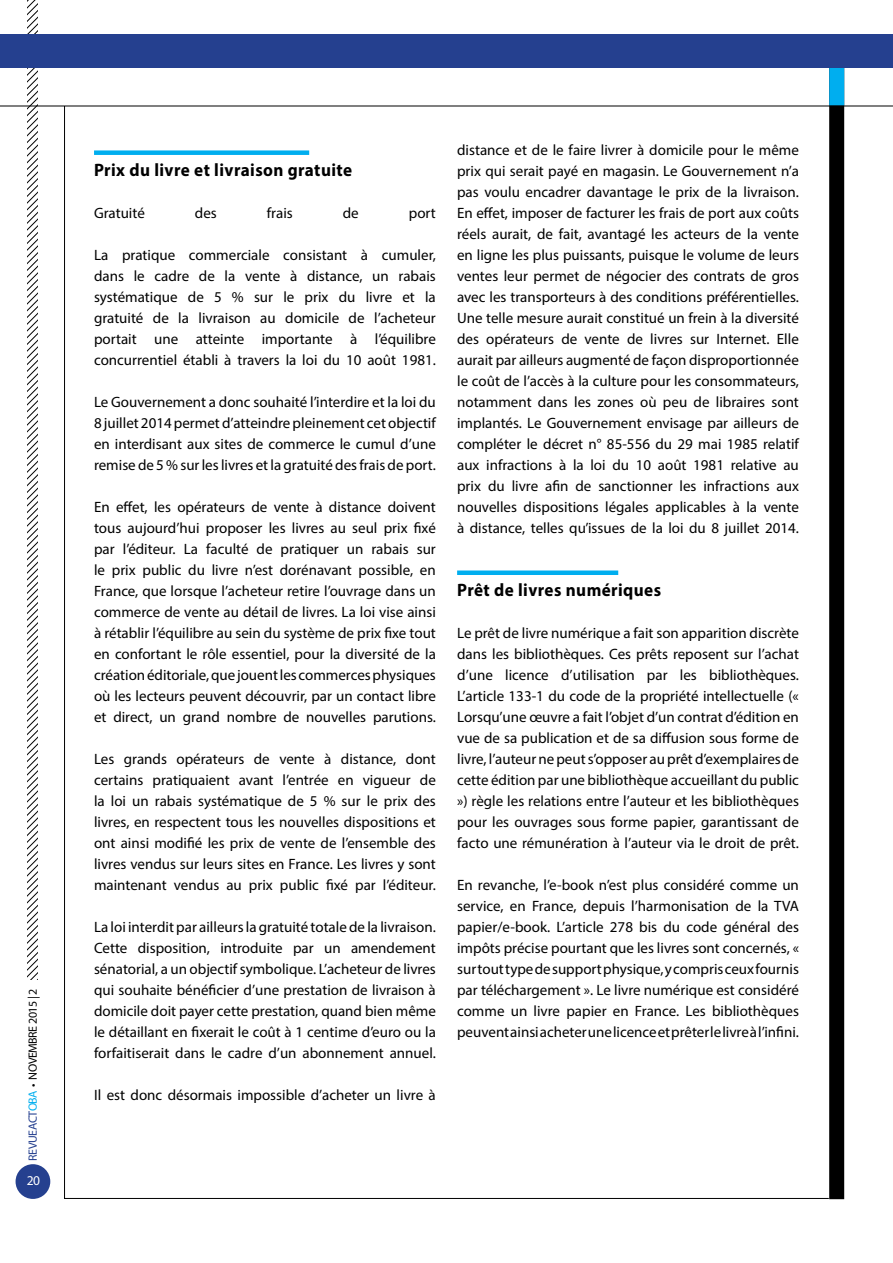
<style>
.page{position:relative;width:893px;height:1263px;background:#fff}
.page>*{position:absolute;margin:0;border:0;box-sizing:border-box;transform-origin:0 0}
.t1{font:700 18px "Myriad Pro";letter-spacing:.025em;color:#000;scale:.95 1}
.t2{font:15px/21px "Myriad Pro";color:#000;text-align:justify}
.t3{font:13.5px "Myriad Pro";color:#fff}
.t4{font:12px "Myriad Pro";letter-spacing:-.04em;color:#000}
.s1{color:#25408f}
.s2{color:#00aeef}
</style>
<div class="page">
<svg style="left:28px;top:0;width:9px;height:979px"></svg>
<div style="left:16px;top:1164px;width:34px;height:35px;background:#25408f;border-radius:50%"></div>
<div style="left:829px;top:40px;width:15px;height:1159px;background:#000"></div>
<div style="left:829px;top:65px;width:15px;height:41px;background:#00aeef"></div>
<div style="left:0;top:35px;width:893px;height:33px;background:#25408f"></div>
<hr style="left:0;top:106px;width:893px;height:1px;background:#000">
<div style="left:94px;top:150px;width:215px;height:5px;background:#00aeef"></div>
<div style="left:457px;top:570px;width:161px;height:5px;background:#00aeef"></div>
<p class="t4" style="left:25px;top:1160px;width:173px;rotate:-90deg"><span class="s1">REVUEACT</span><span class="s2">OBA</span> • NOVEMBRE 2015 | 2</p>
<p class="t3" style="left:27px;top:1172px;width:15px">20</p>
<p class="t1" style="left:94px;top:158px;width:273px">Prix du livre et livraison gratuite</p>
<p class="t2" style="left:94px;top:202px;width:52px">Gratuité</p>
<p class="t2" style="left:195px;top:202px;width:23px">des</p>
<p class="t2" style="left:267px;top:202px;width:27px">frais</p>
<p class="t2" style="left:343px;top:202px;width:17px">de</p>
<p class="t2" style="left:409px;top:202px;width:28px">port</p>
<p class="t2" style="left:94px;top:244px;width:343px">La pratique commerciale consistant à cumuler, dans le cadre de la vente à distance, un rabais systématique de 5 % sur le prix du livre et la gratuité de la livraison au domicile de l’acheteur portait une atteinte importante à l’équilibre concurrentiel établi à travers la loi du 10 août 1981.</p>
<p class="t2" style="left:94px;top:391px;width:343px">Le Gouvernement a donc souhaité l’interdire et la loi du 8 juillet 2014 permet d’atteindre pleinement cet objectif en interdisant aux sites de commerce le cumul d’une remise de 5 % sur les livres et la gratuité des frais de port.</p>
<p class="t2" style="left:94px;top:496px;width:343px">En effet, les opérateurs de vente à distance doivent tous aujourd’hui proposer les livres au seul prix fixé par l’éditeur. La faculté de pratiquer un rabais sur le prix public du livre n’est dorénavant possible, en France, que lorsque l’acheteur retire l’ouvrage dans un commerce de vente au détail de livres. La loi vise ainsi à rétablir l’équilibre au sein du système de prix fixe tout en confortant le rôle essentiel, pour la diversité de la création éditoriale, que jouent les commerces physiques où les lecteurs peuvent découvrir, par un contact libre et direct, un grand nombre de nouvelles parutions.</p>
<p class="t2" style="left:94px;top:748px;width:343px">Les grands opérateurs de vente à distance, dont certains pratiquaient avant l’entrée en vigueur de la loi un rabais systématique de 5 % sur le prix des livres, en respectent tous les nouvelles dispositions et ont ainsi modifié les prix de vente de l’ensemble des livres vendus sur leurs sites en France. Les livres y sont maintenant vendus au prix public fixé par l’éditeur.</p>
<p class="t2" style="left:94px;top:916px;width:343px">La loi interdit par ailleurs la gratuité totale de la livraison.<br>Cette disposition, introduite par un amendement sénatorial, a un objectif symbolique. L’acheteur de livres qui souhaite bénéficier d’une prestation de livraison à domicile doit payer cette prestation, quand bien même le détaillant en fixerait le coût à 1 centime d’euro ou la forfaitiserait dans le cadre d’un abonnement annuel.</p>
<p class="t2" style="left:94px;top:1084px;width:343px">Il est donc désormais impossible d’acheter un livre à</p>
<p class="t2" style="left:457px;top:139px;width:343px">distance et de le faire livrer à domicile pour le même prix qui serait payé en magasin. Le Gouvernement n’a pas voulu encadrer davantage le prix de la livraison.<br>En effet, imposer de facturer les frais de port aux coûts réels aurait, de fait, avantagé les acteurs de la vente en ligne les plus puissants, puisque le volume de leurs ventes leur permet de négocier des contrats de gros avec les transporteurs à des conditions préférentielles.<br>Une telle mesure aurait constitué un frein à la diversité des opérateurs de vente de livres sur Internet. Elle aurait par ailleurs augmenté de façon disproportionnée le coût de l’accès à la culture pour les consommateurs, notamment dans les zones où peu de libraires sont implantés. Le Gouvernement envisage par ailleurs de compléter le décret n° 85-556 du 29 mai 1985 relatif aux infractions à la loi du 10 août 1981 relative au prix du livre afin de sanctionner les infractions aux nouvelles dispositions légales applicables à la vente à distance, telles qu’issues de la loi du 8 juillet 2014.</p>
<p class="t1" style="left:457px;top:578px;width:216px">Prêt de livres numériques</p>
<p class="t2" style="left:457px;top:622px;width:343px">Le prêt de livre numérique a fait son apparition discrète dans les bibliothèques. Ces prêts reposent sur l’achat d’une licence d’utilisation par les bibliothèques.<br>L’article 133-1 du code de la propriété intellectuelle (« Lorsqu’une œuvre a fait l’objet d’un contrat d’édition en vue de sa publication et de sa diffusion sous forme de livre, l’auteur ne peut s’opposer au prêt d’exemplaires de cette édition par une bibliothèque accueillant du public ») règle les relations entre l’auteur et les bibliothèques pour les ouvrages sous forme papier, garantissant de facto une rémunération à l’auteur via le droit de prêt.</p>
<p class="t2" style="left:457px;top:874px;width:343px">En revanche, l’e-book n’est plus considéré comme un service, en France, depuis l’harmonisation de la TVA papier/e-book. L’article 278 bis du code général des impôts précise pourtant que les livres sont concernés, « sur tout type de support physique, y compris ceux fournis par téléchargement ». Le livre numérique est considéré comme un livre papier en France. Les bibliothèques peuvent ainsi acheter une licence et prêter le livre à l’infini.</p>
</div>
